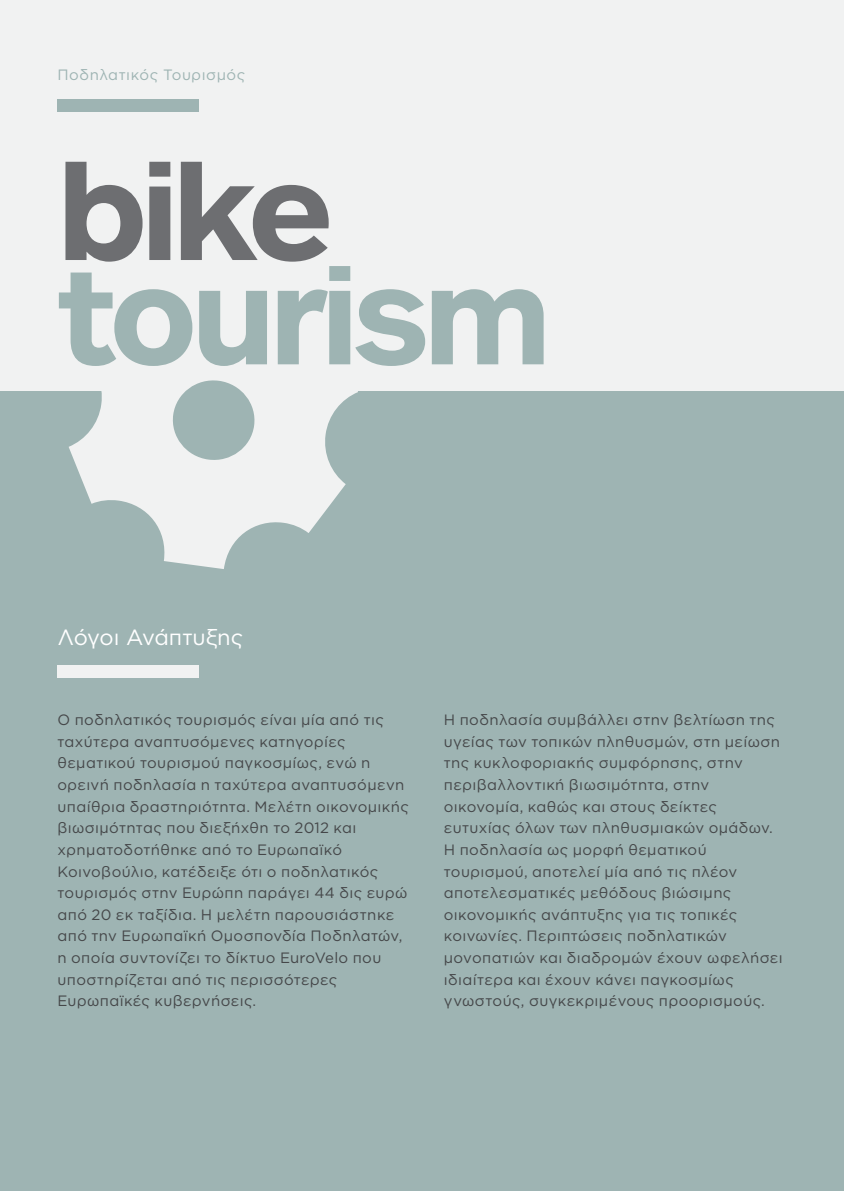
<style>
.page{position:relative;width:844px;height:1191px;background:#fff}
.page>*{position:absolute;margin:0;border:0;box-sizing:border-box;transform-origin:0 0}
.t1{font:700 137.55px "ARS Maquette Tr";letter-spacing:-.04em;color:#9eb4b3}
.t2{font:700 137.55px "ARS Maquette Tr";color:#6d6e71}
.t3{font:21.88px "Gotham Greek";color:#fff}
.t4{font:15.05px/21.5px "Gotham Greek";letter-spacing:.025em;color:#454749}
.t5{font:15.05px "Gotham Greek";letter-spacing:.035em;color:#9eb4b3}
</style>
<div class="page">
<div style="left:0;top:0;width:843px;height:1191px;background:#f1f2f2"></div>
<div style="left:0;top:392px;width:843px;height:799px;background:#9eb4b3"></div>
<div style="left:57px;top:100px;width:142px;height:12px;background:#9eb4b3"></div>
<div style="left:57px;top:665px;width:142px;height:13px;background:#f1f2f2"></div>
<svg style="left:69px;top:391px;width:289px;height:178px;fill:#f1f2f2"></svg>
<svg style="left:170px;top:380px;width:87px;height:82px"></svg>
<p class="t5" style="left:57px;top:66px;width:189px">Ποδηλατικός Τουρισμός</p>
<h1 class="t2" style="left:57px;top:142px;width:277px">bike</h1>
<h1 class="t1" style="left:57px;top:247px;width:495px">tourism</h1>
<h2 class="t3" style="left:57px;top:625px;width:187px">Λόγοι Ανάπτυξης</h2>
<p class="t4" style="left:57px;top:709px;width:353px">Ο ποδηλατικός τουρισμός είναι μία από τις ταχύτερα αναπτυσόμενες κατηγορίες θεματικού τουρισμού παγκοσμίως, ενώ η ορεινή ποδηλασία η ταχύτερα αναπτυσόμενη υπαίθρια δραστηριότητα. Μελέτη οικονομικής βιωσιμότητας που διεξήχθη το 2012 και χρηματοδοτήθηκε από το Ευρωπαϊκό Κοινοβούλιο, κατέδειξε ότι ο ποδηλατικός τουρισμός στην Ευρώπη παράγει 44 δις ευρώ από 20 εκ ταξίδια. Η μελέτη παρουσιάστηκε από την Ευρωπαϊκή Ομοσπονδία Ποδηλατών, η οποία συντονίζει το δίκτυο EuroVelo που υποστηρίζεται από τις περισσότερες Ευρωπαϊκές κυβερνήσεις.</p>
<p class="t4" style="left:443px;top:709px;width:340px">Η ποδηλασία συμβάλλει στην βελτίωση της υγείας των τοπικών πληθυσμών, στη μείωση της κυκλοφοριακής συμφόρησης, στην περιβαλλοντική βιωσιμότητα, στην οικονομία, καθώς και στους δείκτες ευτυχίας όλων των πληθυσμιακών ομάδων.<br>Η ποδηλασία ως μορφή θεματικού τουρισμού, αποτελεί μία από τις πλέον αποτελεσματικές μεθόδους βιώσιμης οικονομικής ανάπτυξης για τις τοπικές κοινωνίες. Περιπτώσεις ποδηλατικών μονοπατιών και διαδρομών έχουν ωφελήσει ιδιαίτερα και έχουν κάνει παγκοσμίως γνωστούς, συγκεκριμένους προορισμούς.</p>
</div>
